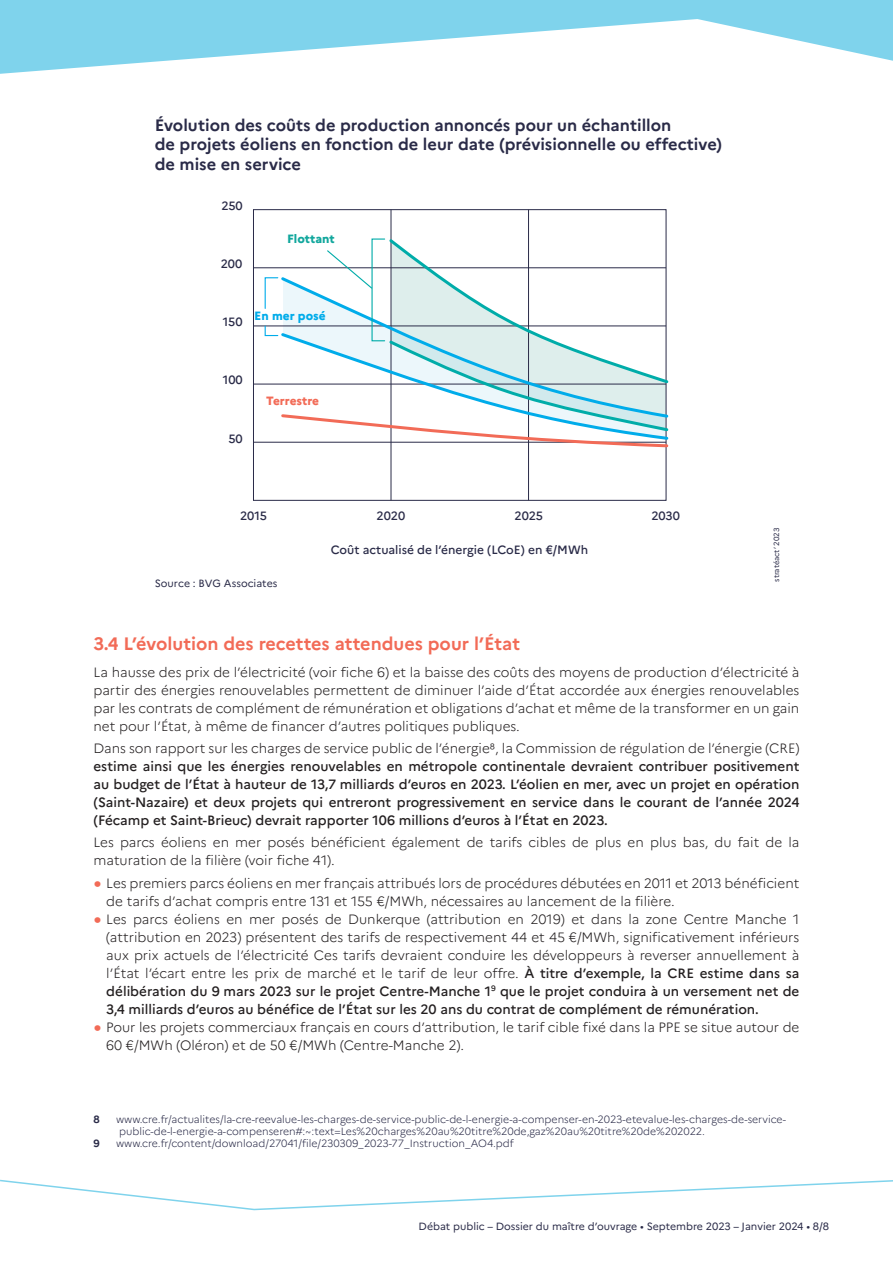
<style>
.page{position:relative;width:893px;height:1263px;background:#fff}
.page>*{position:absolute;margin:0;border:0;box-sizing:border-box;transform-origin:0 0}
.t1{font:700 18px "Marianne";color:#f26b57}
.t2{font:700 16.5px/19.5px "Marianne";color:#2a2b48}
.t3{font:300 13.5px/18px "Marianne";color:#231f20}
.t4{font:500 13.5px/18px "Marianne";color:#231f20;text-align:justify}
.t5{font:500 12px "Marianne";color:#2a2b48}
.t6{font:800 12px "Marianne";color:#00acea}
.t7{font:800 12px "Marianne";letter-spacing:-.005em;color:#f26b57}
.t8{font:800 12px "Marianne";color:#12a79d}
.t9{font:300 10.5px/12px "Marianne";color:#2a2b48}
.t10{font:10.5px "Marianne";color:#2a2b48}
.t11{font:700 10.5px "Marianne";color:#2a2b48}
.t12{font:7.5px "Marianne";color:#2a2b48}
.s1{font-size:27px;color:#f26b57}
.s2{font-weight:500}
</style>
<div class="page">
<svg style="left:0;top:0;width:893px;height:74px;fill:#7fd3ec"></svg>
<svg style="left:0;top:1179px;width:893px;height:32px"></svg>
<hr style="left:253px;top:384px;width:413px;height:1px;background:#2a2b48">
<hr style="left:253px;top:267px;width:413px;height:1px;background:#2a2b48">
<hr style="left:253px;top:442px;width:413px;height:1px;background:#2a2b48">
<hr style="left:253px;top:326px;width:413px;height:1px;background:#2a2b48">
<hr style="left:528px;top:210px;width:1px;height:290px;background:#2a2b48">
<hr style="left:391px;top:210px;width:1px;height:290px;background:#2a2b48">
<svg style="left:264px;top:236px;width:405px;height:213px"></svg>
<p class="t2" style="left:155px;top:114px;width:569px">Évolution des coûts de production annoncés pour un échantillon<br>de projets éoliens en fonction de leur date (prévisionnelle ou effective) de mise en service</p>
<p class="t5" style="left:221px;top:196px;width:23px">250</p>
<p class="t5" style="left:221px;top:254px;width:23px">200</p>
<p class="t8" style="left:287px;top:229px;width:49px">Flottant</p>
<p class="t5" style="left:223px;top:312px;width:21px">150</p>
<p class="t6" style="left:254px;top:307px;width:73px">En mer posé</p>
<p class="t5" style="left:223px;top:370px;width:21px">100</p>
<p class="t5" style="left:228px;top:430px;width:16px">50</p>
<p class="t7" style="left:266px;top:391px;width:54px">Terrestre</p>
<p class="t5" style="left:240px;top:506px;width:28px">2015</p>
<p class="t5" style="left:377px;top:506px;width:30px">2020</p>
<p class="t5" style="left:515px;top:506px;width:30px">2025</p>
<p class="t5" style="left:651px;top:506px;width:30px">2030</p>
<p class="t5" style="left:331px;top:541px;width:259px">Coût actualisé de l’énergie (LCoE) en €/MWh</p>
<p class="t10" style="left:155px;top:575px;width:124px">Source : BVG Associates</p>
<p class="t12" style="left:771px;top:582px;width:55px;rotate:-90deg">stratéact’ 2023</p>
<h1 class="t1" style="left:94px;top:633px;width:428px">3.4 L’évolution des recettes attendues pour l’État</h1>
<p class="t3" style="left:94px;top:663px;width:707px;text-align:justify">La hausse des prix de l’électricité (voir fiche 6) et la baisse des coûts des moyens de production d’électricité à partir des énergies renouvelables permettent de diminuer l’aide d’État accordée aux énergies renouvelables par les contrats de complément de rémunération et obligations d’achat et même de la transformer en un gain net pour l’État, à même de financer d’autres politiques publiques.</p>
<p class="t3" style="left:94px;top:739px;width:707px">Dans son rapport sur les charges de service public de l’énergie8, la Commission de régulation de l’énergie (CRE)</p>
<p class="t4" style="left:94px;top:757px;width:707px">estime ainsi que les énergies renouvelables en métropole continentale devraient contribuer positivement au budget de l’État à hauteur de 13,7 milliards d’euros en 2023. L’éolien en mer, avec un projet en opération (Saint-Nazaire) et deux projets qui entreront progressivement en service dans le courant de l’année 2024 (Fécamp et Saint-Brieuc) devrait rapporter 106 millions d’euros à l’État en 2023.</p>
<p class="t3" style="left:94px;top:833px;width:707px">Les parcs éoliens en mer posés bénéficient également de tarifs cibles de plus en plus bas, du fait de la maturation de la filière (voir fiche 41).</p>
<p class="t3" style="left:106px;top:874px;width:694px;text-indent:-13px"><span class="s1">•</span> Les premiers parcs éoliens en mer français attribués lors de procédures débutées en 2011 et 2013 bénéficient de tarifs d’achat compris entre 131 et 155 €/MWh, nécessaires au lancement de la filière.</p>
<p class="t3" style="left:106px;top:910px;width:695px;text-align:justify;text-indent:-13px"><span class="s1">•</span> Les parcs éoliens en mer posés de Dunkerque (attribution en 2019) et dans la zone Centre Manche 1 (attribution en 2023) présentent des tarifs de respectivement 44 et 45 €/MWh, significativement inférieurs aux prix actuels de l’électricité Ces tarifs devraient conduire les développeurs à reverser annuellement à l’État l’écart entre les prix de marché et le tarif de leur offre. <span class="s2">À titre d’exemple, la CRE estime dans sa délibération du 9 mars 2023 sur le projet Centre-Manche 1</span><sup>9</sup> <span class="s2">que le projet conduira à un versement net de 3,4 milliards d’euros au bénéfice de l’État sur les 20 ans du contrat de complément de rémunération.</span></p>
<p class="t3" style="left:106px;top:1018px;width:695px;text-indent:-13px"><span class="s1">•</span> Pour les projets commerciaux français en cours d’attribution, le tarif cible fixé dans la PPE se situe autour de<br>60 €/MWh (Oléron) et de 50 €/MWh (Centre-Manche 2).</p>
<p class="t11" style="left:94px;top:1112px;width:8px">8</p>
<p class="t9" style="left:116px;top:1113px;width:671px">www.cre.fr/actualites/la-cre-reevalue-les-charges-de-service-public-de-l-energie-a-compenser-en-2023-etevalue-les-charges-de-service&shy;public-de-l-energie-a-compenseren#:~:text=Les%20charges%20au%20titre%20de,gaz%20au%20titre%20de%202022.</p>
<p class="t11" style="left:94px;top:1136px;width:8px">9</p>
<p class="t9" style="left:116px;top:1137px;width:399px">www.cre.fr/content/download/27041/file/230309_2023-77_Instruction_AO4.pdf</p>
<p class="t10" style="left:419px;top:1220px;width:412px">Débat public – Dossier du maître d’ouvrage • Septembre 2023 – Janvier 2024 • 8/8</p>
</div>
